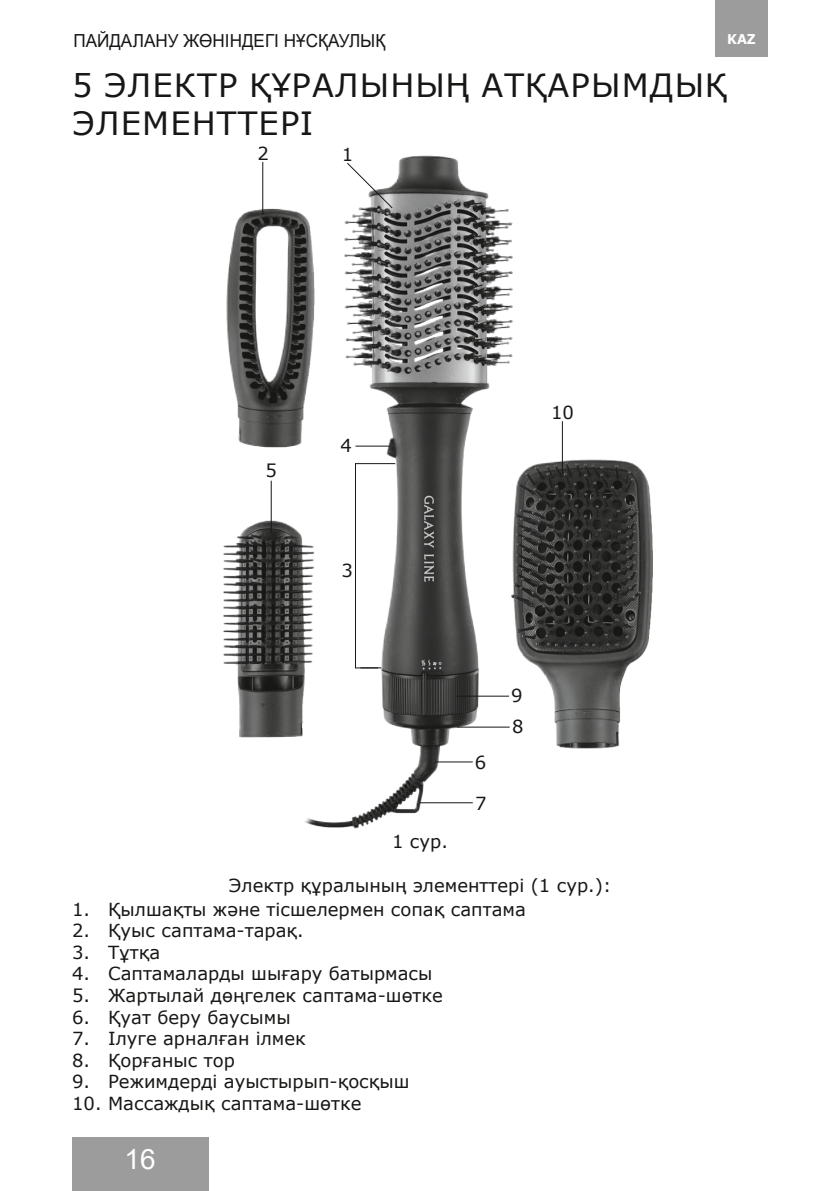
<style>
.page{position:relative;width:840px;height:1191px;background:#fff}
.page>*{position:absolute;margin:0;border:0;box-sizing:border-box;transform-origin:0 0}
.t1{font:32px/38.4px "Verdana";letter-spacing:.035em;color:#171716}
.t2{font:28px "Verdana";color:#fff}
.t3{font:18px "Verdana";color:#171716}
.t4{font:18px "Arial";color:#171716;scale:.95 1}
.t5{font:700 13.6px "Verdana";color:#fff;scale:.95 1}
.s1{font-family:"Arial"}
</style>
<div class="page">
<div style="left:714px;top:0;width:53px;height:57px;background:#9c9c9d"></div>
<div style="left:72px;top:1137px;width:136px;height:54px;background:#9c9c9d"></div>
<img style="left:223px;top:155px;width:430px;height:674px">
<hr style="left:262px;top:162px;width:1px;height:53px;background:#171716">
<svg style="left:346px;top:162px;width:47px;height:47px"></svg>
<hr style="left:355px;top:445px;width:34px;height:1px;background:#171716">
<svg style="left:354px;top:462px;width:42px;height:207px"></svg>
<hr style="left:270px;top:481px;width:1px;height:52px;background:#171716">
<hr style="left:434px;top:761px;width:38px;height:1px;background:#171716">
<hr style="left:420px;top:802px;width:52px;height:1px;background:#171716">
<hr style="left:456px;top:726px;width:53px;height:1px;background:#171716">
<hr style="left:456px;top:695px;width:53px;height:1px;background:#171716">
<hr style="left:561px;top:421px;width:1px;height:53px;background:#171716">
<p class="t4" style="left:73px;top:29px;width:330px">ПАЙДАЛАНУ ЖӨНІНДЕГІ НҰСҚАУЛЫҚ</p>
<h1 class="t1" style="left:72px;top:65px;width:656px">5 ЭЛЕКТР ҚҰРАЛЫНЫҢ АТҚАРЫМДЫҚ<br>ЭЛЕМЕНТТЕРI</h1>
<p class="t5" style="left:726px;top:30px;width:32px">KAZ</p>
<p class="t3" style="left:257px;top:141px;width:13px">2</p>
<p class="t3" style="left:341px;top:142px;width:13px">1</p>
<p class="t3" style="left:265px;top:458px;width:13px">5</p>
<p class="t3" style="left:340px;top:433px;width:13px">4</p>
<p class="t3" style="left:341px;top:558px;width:13px">3</p>
<p class="t3" style="left:551px;top:400px;width:24px">10</p>
<p class="t3" style="left:474px;top:750px;width:13px">6</p>
<p class="t3" style="left:475px;top:791px;width:13px">7</p>
<p class="t3" style="left:511px;top:683px;width:13px">9</p>
<p class="t3" style="left:512px;top:714px;width:13px">8</p>
<p class="t3" style="left:392px;top:829px;width:57px">1 сур.</p>
<p class="t3" style="left:229px;top:872px;width:383px">Электр құралының элементтері (1 сур.):</p>
<p class="t3" style="left:72px;top:896px;width:455px">1. Қылшақты және тісшелермен сопақ саптама</p>
<p class="t3" style="left:72px;top:918px;width:233px">2. Қуыс саптама-тарақ.</p>
<p class="t3" style="left:72px;top:939px;width:90px">3. Тұтқа</p>
<p class="t3" style="left:72px;top:961px;width:362px">4. Саптамаларды шығару батырмасы</p>
<p class="t3" style="left:72px;top:983px;width:372px">5. Жартылай дөңгелек саптама-шөтке</p>
<p class="t3" style="left:72px;top:1004px;width:220px">6. Қуат беру баусымы</p>
<p class="t3" style="left:72px;top:1026px;width:235px">7. Ілуге арналған ілмек</p>
<p class="t3" style="left:72px;top:1047px;width:164px">8. Қорғаныс тор</p>
<p class="t3" style="left:72px;top:1069px;width:339px">9. Режимдерді ауыстырып-қосқыш</p>
<p class="t3" style="left:72px;top:1091px;width:291px">10. Массаждық саптама-шөтке</p>
<h2 class="t2" style="left:122px;top:1132px;width:37px">16<span class="s1">16</span></h2>
</div>
